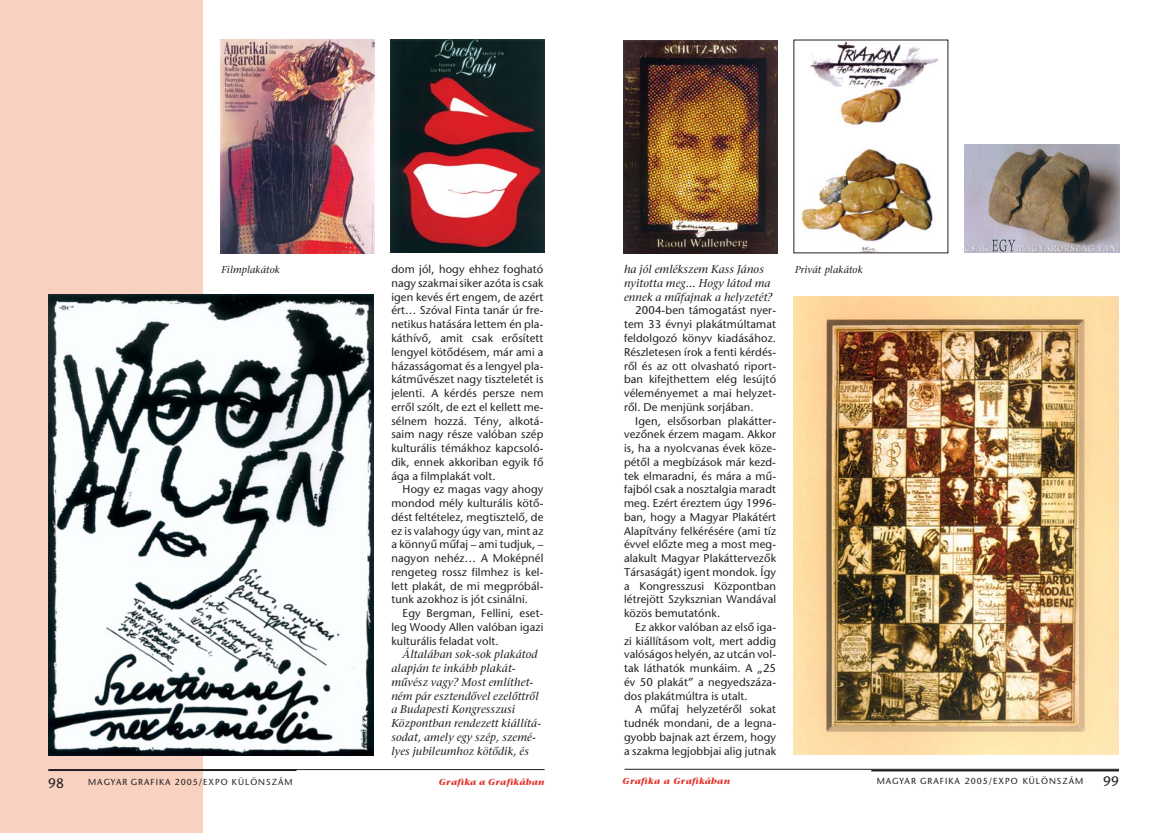
<style>
.page{position:relative;width:1170px;height:833px;background:#fff}
.page>*{position:absolute;margin:0;border:0;box-sizing:border-box;transform-origin:0 0}
.t1{font:13.75px "Stone Sans H";color:#231f20}
.t2{font:11.25px/13.8px "Stone Sans H";letter-spacing:.01em;color:#231f20;text-align:justify}
.t3{font:11.25px/13.8px "Stone Serif Italic H";letter-spacing:.01em;color:#231f20}
.t4{font:10px "Stone Serif Italic H";letter-spacing:.01em;color:#231f20}
.t5{font:8.75px "Stone Sans H";letter-spacing:.115em;color:#231f20}
.t6{font:8.75px "Stone Serif Bold Italic H";letter-spacing:.03em;color:#e03127}
</style>
<div class="page">
<img style="left:623px;top:39px;width:497px;height:733px">
<svg style="left:0;top:0;width:545px;height:833px"></svg>
<p class="t4" style="left:221px;top:265px;width:60px">Filmplakátok</p>
<p class="t2" style="left:391px;top:263px;width:154px">dom jól, hogy ehhez fogható nagy szakmai siker azóta is csak igen kevés ért engem, de azért ért… Szóval Finta tanár úr fre&shy;netikus hatására lettem én pla&shy;káthívô, amit csak erôsített lengyel kötôdésem, már ami a házasságomat és a lengyel pla&shy;kátmûvészet nagy tiszteletét is jelenti. A kérdés persze nem errôl szólt, de ezt el kellett me&shy;sélnem hozzá. Tény, alkotá&shy;saim nagy része valóban szép kulturális témákhoz kapcsoló&shy;dik, ennek akkoriban egyik fô ága a filmplakát volt.</p>
<p class="t2" style="left:391px;top:483px;width:154px;text-indent:11px">Hogy ez magas vagy ahogy mondod mély kulturális kötô&shy;dést feltételez, megtisztelô, de ez is valahogy úgy van, mint az a könnyû mûfaj – ami tudjuk, – nagyon nehéz… A Moképnél rengeteg rossz filmhez is kel&shy;lett plakát, de mi megpróbál&shy;tunk azokhoz is jót csinálni.</p>
<p class="t2" style="left:391px;top:607px;width:154px;text-indent:11px">Egy Bergman, Fellini, eset&shy;leg Woody Allen valóban igazi kulturális feladat volt.</p>
<p class="t3" style="left:391px;top:648px;width:151px;text-indent:11px">Általában sok-sok plakátod alapján te inkább plakát&shy;mûvész vagy? Most említhet&shy;ném pár esztendôvel ezelôttrôl a Budapesti Kongresszusi<br>Központban rendezett kiállítá&shy;sodat, amely egy szép, szemé&shy;lyes jubileumhoz kötôdik, és</p>
<p class="t3" style="left:624px;top:263px;width:150px">ha jól emlékszem Kass János nyitotta meg... Hogy látod ma ennek a mûfajnak a helyzetét?</p>
<p class="t2" style="left:624px;top:304px;width:154px;text-indent:11px">2004-ben támogatást nyer&shy;tem 33 évnyi plakátmúltamat feldolgozó könyv kiadásához.<br>Részletesen írok a fenti kérdés&shy;rôl és az ott olvasható riport&shy;ban kifejthettem elég lesújtó véleményemet a mai helyzet&shy;rôl. De menjünk sorjában.</p>
<p class="t2" style="left:624px;top:414px;width:154px;text-indent:11px">Igen, elsôsorban plakátter&shy;vezônek érzem magam. Akkor is, ha a nyolcvanas évek köze&shy;pétôl a megbízások már kezd&shy;tek elmaradni, és mára a mû&shy;fajból csak a nosztalgia maradt meg. Ezért éreztem úgy 1996- ban, hogy a Magyar Plakátért Alapítvány felkérésére (ami tíz évvel elôzte meg a most meg&shy;alakult Magyar Plakáttervezôk Társaságát) igent mondok. Így a Kongresszusi Központban létrejött Szyksznian Wandával közös bemutatónk.</p>
<p class="t2" style="left:624px;top:620px;width:154px;text-indent:11px">Ez akkor valóban az elsô iga&shy;zi kiállításom volt, mert addig valóságos helyén, az utcán vol&shy;tak láthatók munkáim. A „25 év 50 plakát” a negyedszáza&shy;dos plakátmúltra is utalt.</p>
<p class="t2" style="left:624px;top:703px;width:154px;text-indent:11px">A mûfaj helyzetérôl sokat tudnék mondani, de a legna&shy;gyobb bajnak azt érzem, hogy a szakma legjobbjai alig jutnak</p>
<p class="t4" style="left:795px;top:265px;width:69px">Privát plakátok</p>
<p class="t1" style="left:48px;top:776px;width:17px">98</p>
<p class="t5" style="left:88px;top:778px;width:206px">MAGYAR GRAFIKA 2005/EXPO KÜLÖNSZÁM</p>
<p class="t6" style="left:439px;top:778px;width:107px">Grafika a Grafikában</p>
<p class="t6" style="left:622px;top:776px;width:109px">Grafika a Grafikában</p>
<p class="t5" style="left:876px;top:776px;width:208px">MAGYAR GRAFIKA 2005/EXPO KÜLÖNSZÁM</p>
<p class="t1" style="left:1103px;top:774px;width:17px">99</p>
</div>
